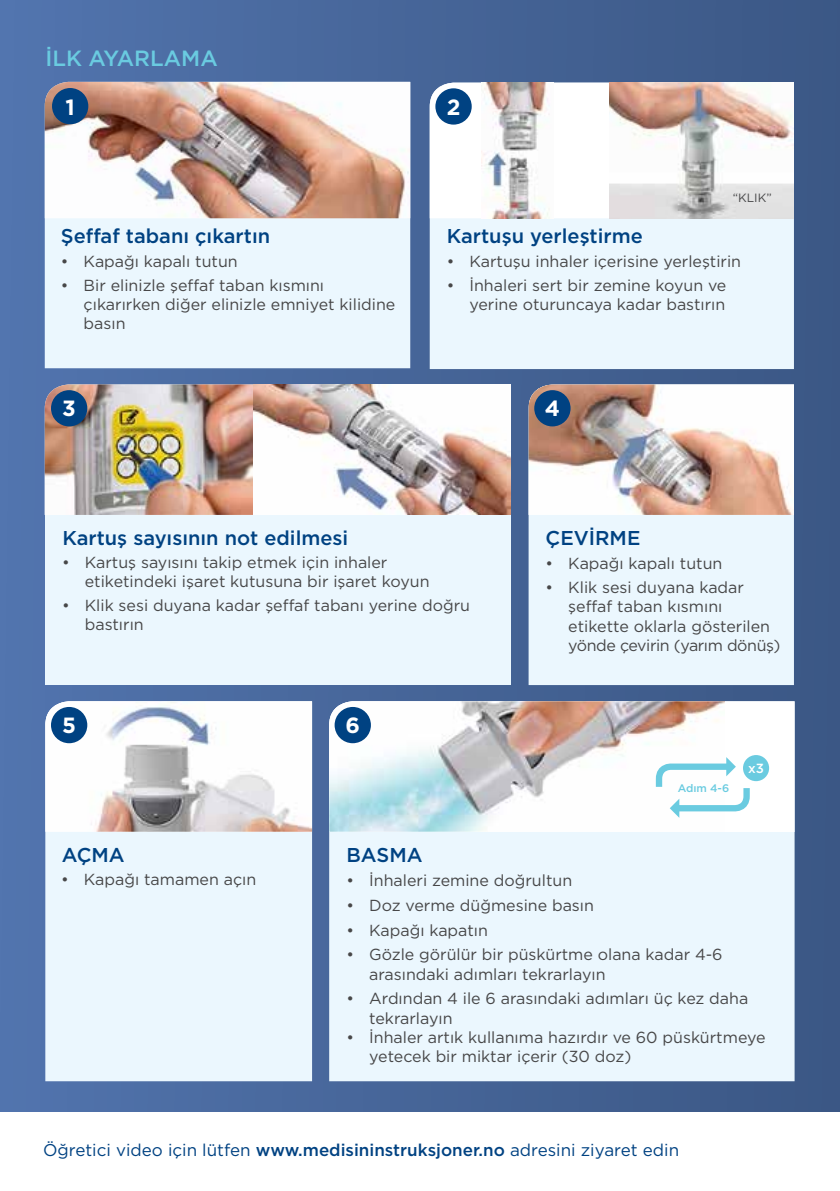
<style>
.page{position:relative;width:840px;height:1191px;background:#fff}
.page>*{position:absolute;margin:0;border:0;box-sizing:border-box;transform-origin:0 0}
.t1{font:500 22px "Gotham";color:#6acbe0}
.t2{font:700 22px "Gotham";color:#fff}
.t3{font:500 20px "Gotham";color:#004282}
.t4{font:17px "Gotham";color:#004282}
.t5{font:16px/19.2px "Gotham";color:#474748}
.t6{font:500 13.2px "Gotham";color:#fff}
.t7{font:12px "Gotham";color:#474748}
.t8{font:500 11px "Gotham";color:#6acbe0}
.s1{font-weight:500}
</style>
<div class="page">
<div style="left:0;top:0;width:839px;height:1191px;background:linear-gradient(to right,#5274ae,#3e5985)"></div>
<div style="left:0;top:1112px;width:839px;height:79px;background:#fff"></div>
<div style="left:45px;top:218px;width:365px;height:150px;background:#ebf7fe"></div>
<img style="left:45px;top:82px;width:365px;height:136px">
<div style="left:429px;top:218px;width:364px;height:151px;background:#ebf7fe"></div>
<div style="left:45px;top:416px;width:465px;height:269px;background:#ebf7fe"></div>
<div style="left:528px;top:515px;width:265px;height:170px;background:#ebf7fe"></div>
<img style="left:528px;top:384px;width:265px;height:131px">
<div style="left:45px;top:831px;width:267px;height:250px;background:#ebf7fe"></div>
<img style="left:45px;top:701px;width:267px;height:130px">
<div style="left:329px;top:831px;width:465px;height:250px;background:#ebf7fe"></div>
<div style="left:329px;top:701px;width:465px;height:130px;background:#fff"></div>
<img style="left:329px;top:701px;width:395px;height:130px">
<svg style="left:429px;top:83px;width:180px;height:135px"></svg>
<img style="left:481px;top:83px;width:72px;height:135px">
<img style="left:45px;top:384px;width:208px;height:131px">
<img style="left:253px;top:384px;width:257px;height:131px">
<img style="left:609px;top:83px;width:184px;height:135px">
<svg style="left:654px;top:757px;width:96px;height:61px"></svg>
<div style="left:742px;top:755px;width:26px;height:26px;background:#6acbe0;border-radius:50%"></div>
<div style="left:52px;top:88px;width:36px;height:36px;background:#004282;border-radius:50%"></div>
<div style="left:435px;top:88px;width:36px;height:37px;background:#004282;border-radius:50%"></div>
<div style="left:51px;top:390px;width:36px;height:36px;background:#004282;border-radius:50%"></div>
<div style="left:534px;top:390px;width:36px;height:36px;background:#004282;border-radius:50%"></div>
<div style="left:51px;top:707px;width:36px;height:36px;background:#004282;border-radius:50%"></div>
<div style="left:334px;top:707px;width:37px;height:36px;background:#004282;border-radius:50%"></div>
<h1 class="t1" style="left:45px;top:43px;width:174px">İLK AYARLAMA</h1>
<h1 class="t2" style="left:65px;top:94px;width:11px">1</h1>
<h1 class="t2" style="left:446px;top:94px;width:15px">2</h1>
<p class="t7" style="left:732px;top:190px;width:40px">“KLIK“</p>
<p class="t3" style="left:61px;top:223px;width:210px">Şeffaf tabanı çıkartın</p>
<p class="t3" style="left:446px;top:223px;width:197px">Kartuşu yerleştirme</p>
<p class="t5" style="left:61px;top:251px;width:9px">•</p>
<p class="t5" style="left:84px;top:251px;width:155px">Kapağı kapalı tutun</p>
<p class="t5" style="left:446px;top:251px;width:9px">•</p>
<p class="t5" style="left:469px;top:251px;width:273px">Kartuşu inhaler içerisine yerleştirin</p>
<p class="t5" style="left:61px;top:275px;width:9px">•</p>
<p class="t5" style="left:84px;top:275px;width:242px">Bir elinizle şeffaf taban kısmını</p>
<p class="t5" style="left:446px;top:275px;width:9px">•</p>
<p class="t5" style="left:469px;top:275px;width:258px">İnhaleri sert bir zemine koyun ve</p>
<p class="t5" style="left:84px;top:294px;width:313px">çıkarırken diğer elinizle emniyet kilidine basın</p>
<p class="t5" style="left:469px;top:294px;width:257px">yerine oturuncaya kadar bastırın</p>
<h1 class="t2" style="left:62px;top:396px;width:15px">3</h1>
<h1 class="t2" style="left:544px;top:396px;width:17px">4</h1>
<p class="t3" style="left:62px;top:525px;width:287px">Kartuş sayısının not edilmesi</p>
<p class="t3" style="left:545px;top:525px;width:96px">ÇEVİRME</p>
<p class="t5" style="left:62px;top:552px;width:9px">•</p>
<p class="t5" style="left:85px;top:552px;width:304px">Kartuş sayısını takip etmek için inhaler</p>
<p class="t5" style="left:545px;top:553px;width:9px">•</p>
<p class="t5" style="left:568px;top:553px;width:155px">Kapağı kapalı tutun</p>
<p class="t5" style="left:62px;top:595px;width:9px">•</p>
<p class="t5" style="left:85px;top:569px;width:386px;line-height:24px">etiketindeki işaret kutusuna bir işaret koyun<br>Klik sesi duyana kadar şeffaf tabanı yerine doğru</p>
<p class="t5" style="left:85px;top:614px;width:60px">bastırın</p>
<h1 class="t2" style="left:62px;top:712px;width:15px">5</h1>
<h1 class="t2" style="left:345px;top:712px;width:16px">6</h1>
<p class="t3" style="left:62px;top:841px;width:64px">AÇMA</p>
<p class="t3" style="left:346px;top:841px;width:77px">BASMA</p>
<p class="t5" style="left:545px;top:577px;width:9px">•</p>
<p class="t5" style="left:568px;top:577px;width:177px">Klik sesi duyana kadar</p>
<p class="t5" style="left:568px;top:596px;width:213px">şeffaf taban kısmını etikette oklarla gösterilen yönde çevirin (yarım dönüş(</p>
<p class="t8" style="left:677px;top:781px;width:53px">Adım 4-6</p>
<p class="t6" style="left:747px;top:759px;width:17px">3x</p>
<p class="t5" style="left:61px;top:869px;width:9px">•</p>
<p class="t5" style="left:84px;top:869px;width:174px">Kapağı tamamen açın</p>
<p class="t5" style="left:346px;top:870px;width:9px">•</p>
<p class="t5" style="left:346px;top:895px;width:9px">•</p>
<p class="t5" style="left:346px;top:920px;width:9px">•</p>
<p class="t5" style="left:346px;top:944px;width:9px">•</p>
<p class="t5" style="left:346px;top:988px;width:9px">•</p>
<p class="t5" style="left:346px;top:1027px;width:9px">•</p>
<p class="t5" style="left:369px;top:870px;width:204px">İnhaleri zemine doğrultun</p>
<p class="t5" style="left:369px;top:895px;width:226px">Doz verme düğmesine basın</p>
<p class="t5" style="left:369px;top:920px;width:120px">Kapağı kapatın</p>
<p class="t5" style="left:369px;top:944px;width:355px">Gözle görülür bir püskürtme olana kadar 4-6</p>
<p class="t5" style="left:369px;top:962px;width:380px;line-height:24px">arasındaki adımları tekrarlayın<br>Ardından 4 ile 6 arasındaki adımları üç kez daha</p>
<p class="t5" style="left:369px;top:1008px;width:397px">tekrarlayın<br>İnhaler artık kullanıma hazırdır ve 60 püskürtmeye</p>
<p class="t5" style="left:369px;top:1046px;width:263px">yetecek bir miktar içerir (30 doz(</p>
<p class="t4" style="left:43px;top:1139px;width:637px">Öğretici video için lütfen <span class="s1">www.medisininstruksjoner.no</span> adresini ziyaret edin</p>
</div>
